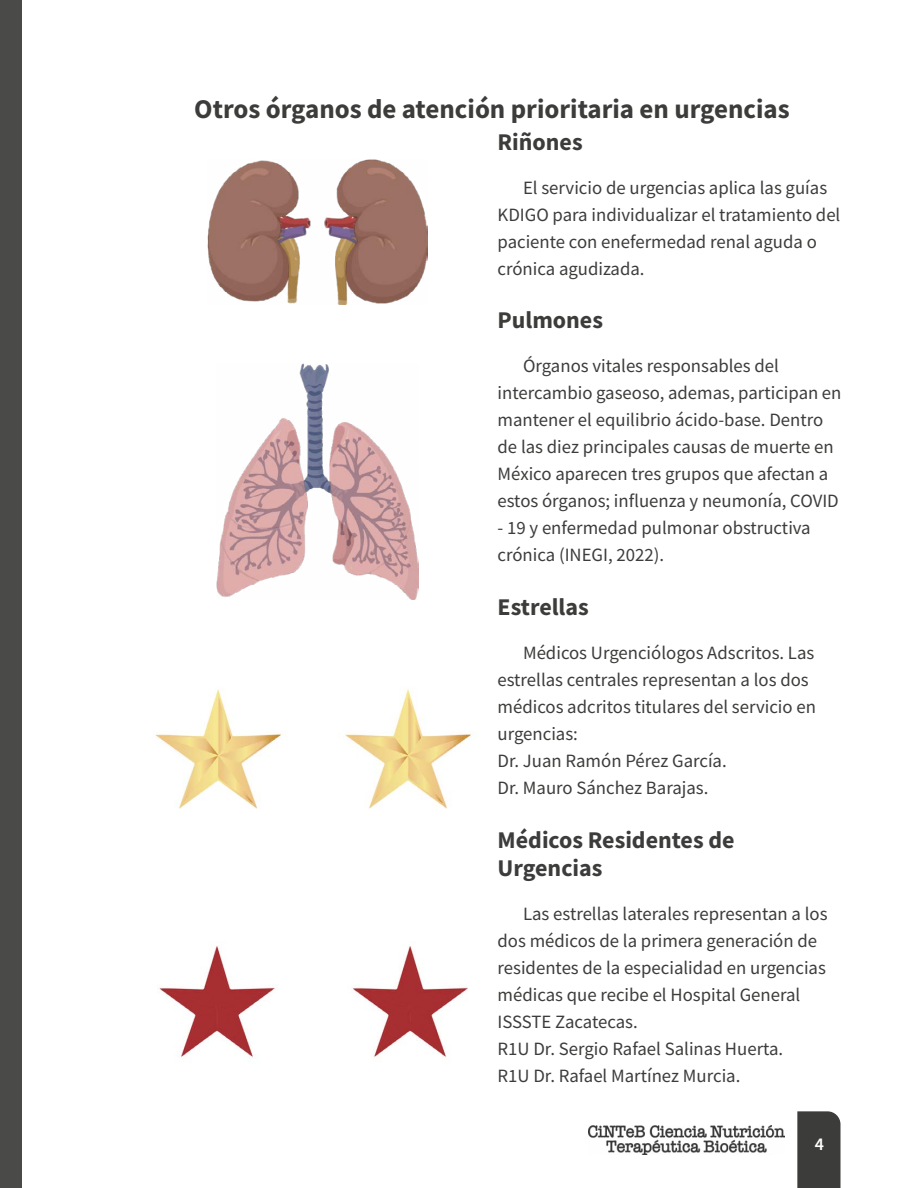
<style>
.page{position:relative;width:918px;height:1188px;background:#fff}
.page>*{position:absolute;margin:0;border:0;box-sizing:border-box;transform-origin:0 0}
.t1{font:700 27px "Source Sans Pro";color:#3c3c3b}
.t2{font:700 24px/28.8px "Source Sans Pro";color:#3c3c3b}
.t3{font:18.75px/27px "Source Sans Pro";color:#3c3c3b}
.t4{font:600 18px "Source Sans Pro";color:#fff}
</style>
<div class="page">
<div style="left:0;top:0;width:21px;height:1188px;background:#4a4a49"></div>
<div style="left:797px;top:1111px;width:44px;height:77px;background:#3c3c3b"></div>
<img style="left:589px;top:1125px;width:196px;height:29px">
<img style="left:208px;top:159px;width:219px;height:145px">
<img style="left:216px;top:364px;width:203px;height:236px">
<img style="left:156px;top:688px;width:316px;height:121px">
<img style="left:157px;top:945px;width:311px;height:113px">
<h1 class="t1" style="left:194px;top:91px;width:597px">Otros órganos de atención prioritaria en urgencias</h1>
<p class="t2" style="left:498px;top:127px;width:87px">Riñones</p>
<p class="t3" style="left:498px;top:174px;width:344px;text-indent:26px">El servicio de urgencias aplica las guías KDIGO para individualizar el tratamiento del paciente con enefermedad renal aguda o crónica agudizada.</p>
<p class="t2" style="left:498px;top:306px;width:107px">Pulmones</p>
<p class="t3" style="left:498px;top:353px;width:345px;text-indent:26px">Órganos vitales responsables del intercambio gaseoso, ademas, participan en mantener el equilibrio ácido-base. Dentro de las diez principales causas de muerte en México aparecen tres grupos que afectan a estos órganos; influenza y neumonía, COVID</p>
<p class="t3" style="left:498px;top:515px;width:315px">- 19 y enfermedad pulmonar obstructiva crónica (INEGI, 2022).</p>
<p class="t2" style="left:498px;top:592px;width:93px">Estrellas</p>
<p class="t3" style="left:498px;top:639px;width:320px;text-indent:26px">Médicos Urgenciólogos Adscritos. Las estrellas centrales representan a los dos médicos adcritos titulares del servicio en urgencias:<br>Dr. Juan Ramón Pérez García.<br>Dr. Mauro Sánchez Barajas.</p>
<p class="t2" style="left:498px;top:825px;width:239px">Médicos Residentes de<br>Urgencias</p>
<p class="t3" style="left:498px;top:900px;width:332px;text-indent:26px">Las estrellas laterales representan a los dos médicos de la primera generación de residentes de la especialidad en urgencias médicas que recibe el Hospital General ISSSTE Zacatecas.<br>R1U Dr. Sergio Rafael Salinas Huerta.<br>R1U Dr. Rafael Martínez Murcia.</p>
<p class="t4" style="left:815px;top:1132px;width:11px">4</p>
</div>
